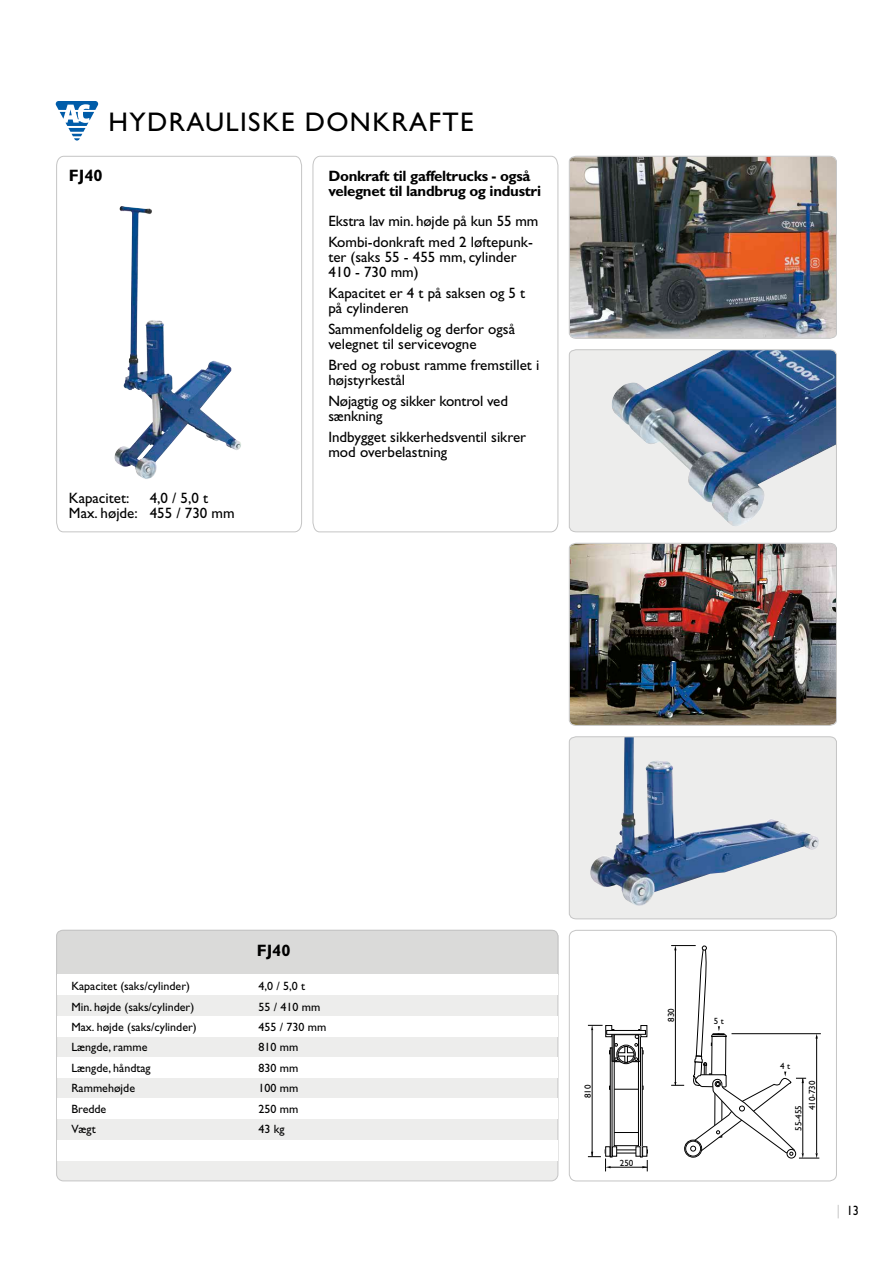
<style>
.page{position:relative;width:893px;height:1263px;background:#fff}
.page>*{position:absolute;margin:0;border:0;box-sizing:border-box;transform-origin:0 0}
.t1{font:27px "Gill Sans";letter-spacing:.05em;color:#000}
.t2{font:700 16.5px "Gill Sans";color:#000}
.t3{font:15px/15px "Gill Sans";color:#000}
.t4{font:700 15px/15px "Gill Sans";letter-spacing:-.02em;color:#000}
.t5{font:13.5px "Gill Sans";color:#000;scale:.9 1}
.t6{font:12px "Gill Sans";color:#000}
.t7{font:9px/14px "Gill Sans";color:#000}
.s1{color:#c5c5c5}
</style>
<div class="page">
<svg style="left:56px;top:101px;width:42px;height:40px"></svg>
<img style="left:569px;top:155px;width:268px;height:184px">
<svg style="left:569px;top:736px;width:268px;height:184px"></svg>
<img style="left:569px;top:542px;width:268px;height:184px">
<svg style="left:569px;top:349px;width:268px;height:184px"></svg>
<svg style="left:56px;top:156px;width:246px;height:377px"></svg>
<div style="left:610px;top:1048px;width:2px;height:109px;background:#fefdfe;border:1px solid #000"></div>
<div style="left:612px;top:1029px;width:2px;height:32px;border:1px solid #000"></div>
<div style="left:639px;top:1029px;width:1px;height:32px;border:1px solid #000"></div>
<div style="left:640px;top:1048px;width:2px;height:109px;background:#fff;border:1px solid #000"></div>
<div style="left:617px;top:1045px;width:18px;height:19px;border:1px solid #000;border-radius:50%"></div>
<div style="left:612px;top:1147px;width:5px;height:9px;border:1px solid #000"></div>
<div style="left:641px;top:1025px;width:6px;height:12px;border:1px solid #000"></div>
<div style="left:606px;top:1025px;width:6px;height:12px;border:1px solid #000"></div>
<svg style="left:607px;top:1030px;width:38px;height:4px"></svg>
<svg style="left:609px;top:1035px;width:34px;height:27px"></svg>
<svg style="left:609px;top:1086px;width:34px;height:4px"></svg>
<svg style="left:614px;top:1132px;width:24px;height:1px"></svg>
<hr style="left:592px;top:1030px;width:1px;height:126px;background:#000">
<svg style="left:588px;top:1025px;width:15px;height:5px"></svg>
<hr style="left:609px;top:1167px;width:38px;height:1px;background:#000">
<svg style="left:636px;top:1147px;width:12px;height:24px"></svg>
<svg style="left:588px;top:1147px;width:22px;height:24px"></svg>
<hr style="left:731px;top:1033px;width:90px;height:1px;background:#000">
<svg style="left:671px;top:945px;width:148px;height:214px"></svg>
<div style="left:569px;top:930px;width:268px;height:251px;border:1px solid #c5c5c5;border-radius:7px"></div>
<div style="left:57px;top:930px;width:501px;height:251px;background:#ededec;border-radius:7px"></div>
<svg style="left:312px;top:155px;width:247px;height:378px"></svg>
<div style="left:56px;top:929px;width:503px;height:46px;background:#dadad9"></div>
<div style="left:57px;top:975px;width:500px;height:20px;background:#fff"></div>
<div style="left:57px;top:1016px;width:501px;height:20px;background:#fff"></div>
<div style="left:57px;top:1058px;width:501px;height:20px;background:#fff"></div>
<div style="left:57px;top:1098px;width:501px;height:20px;background:#fff"></div>
<div style="left:57px;top:1141px;width:501px;height:20px;background:#fff"></div>
<p class="t2" style="left:69px;top:166px;width:35px">FJ40</p>
<h1 class="t1" style="left:108px;top:106px;width:367px">HYDRAULISKE DONKRAFTE</h1>
<p class="t4" style="left:328px;top:169px;width:214px">Donkraft til gaffeltrucks - også velegnet til landbrug og industri</p>
<p class="t3" style="left:328px;top:211px;width:212px;line-height:21px">Ekstra lav min. højde på kun 55 mm<br>Kombi-donkraft med 2 løftepunk-</p>
<p class="t3" style="left:328px;top:250px;width:190px">ter (saks 55 - 455 mm, cylinder<br>410 - 730 mm)</p>
<p class="t3" style="left:328px;top:286px;width:198px">Kapacitet er 4 t på saksen og 5 t på cylinderen</p>
<p class="t3" style="left:328px;top:322px;width:188px">Sammenfoldelig og derfor også velegnet til servicevogne</p>
<p class="t3" style="left:328px;top:358px;width:212px">Bred og robust ramme fremstillet i højstyrkestål</p>
<p class="t3" style="left:328px;top:394px;width:181px">Nøjagtig og sikker kontrol ved sænkning</p>
<p class="t3" style="left:328px;top:430px;width:199px">Indbygget sikkerhedsventil sikrer mod overbelastning</p>
<p class="t3" style="left:69px;top:491px;width:167px;text-indent:81px">4,0 / 5,0 t<br>Max. højde: 455 / 730 mm</p>
<p class="t3" style="left:69px;top:491px;width:62px">Kapacitet:</p>
<p class="t2" style="left:257px;top:940px;width:35px">FJ40</p>
<p class="t6" style="left:71px;top:979px;width:120px">Kapacitet (saks/cylinder)</p>
<p class="t6" style="left:258px;top:979px;width:48px">4,0 / 5,0 t</p>
<p class="t6" style="left:71px;top:999px;width:124px">Min. højde (saks/cylinder)</p>
<p class="t6" style="left:258px;top:999px;width:63px">55 / 410 mm</p>
<p class="t6" style="left:71px;top:1020px;width:127px">Max. højde (saks/cylinder)</p>
<p class="t6" style="left:258px;top:1020px;width:69px">455 / 730 mm</p>
<p class="t6" style="left:71px;top:1040px;width:78px">Længde, ramme</p>
<p class="t6" style="left:258px;top:1040px;width:41px">810 mm</p>
<p class="t6" style="left:71px;top:1061px;width:81px">Længde, håndtag</p>
<p class="t6" style="left:258px;top:1061px;width:41px">830 mm</p>
<p class="t6" style="left:71px;top:1081px;width:65px">Rammehøjde</p>
<p class="t6" style="left:258px;top:1081px;width:41px">100 mm</p>
<p class="t6" style="left:71px;top:1101px;width:36px">Bredde</p>
<p class="t6" style="left:258px;top:1101px;width:41px">250 mm</p>
<p class="t6" style="left:71px;top:1122px;width:26px">Vægt</p>
<p class="t6" style="left:258px;top:1122px;width:28px">43 kg</p>
<p class="t7" style="left:581px;top:1098px;width:15px;rotate:-90deg">810</p>
<p class="t7" style="left:620px;top:1156px;width:15px">250</p>
<p class="t7" style="left:664px;top:1022px;width:15px;rotate:-90deg">830</p>
<p class="t7" style="left:714px;top:1014px;width:11px">5 t</p>
<p class="t7" style="left:780px;top:1059px;width:11px">4 t</p>
<p class="t7" style="left:791px;top:1110px;width:31px;text-indent:-20px;rotate:-90deg">55-455<br>410-730</p>
<p class="t5" style="left:837px;top:1203px;width:26px"><span class="s1">|</span> 13</p>
</div>
